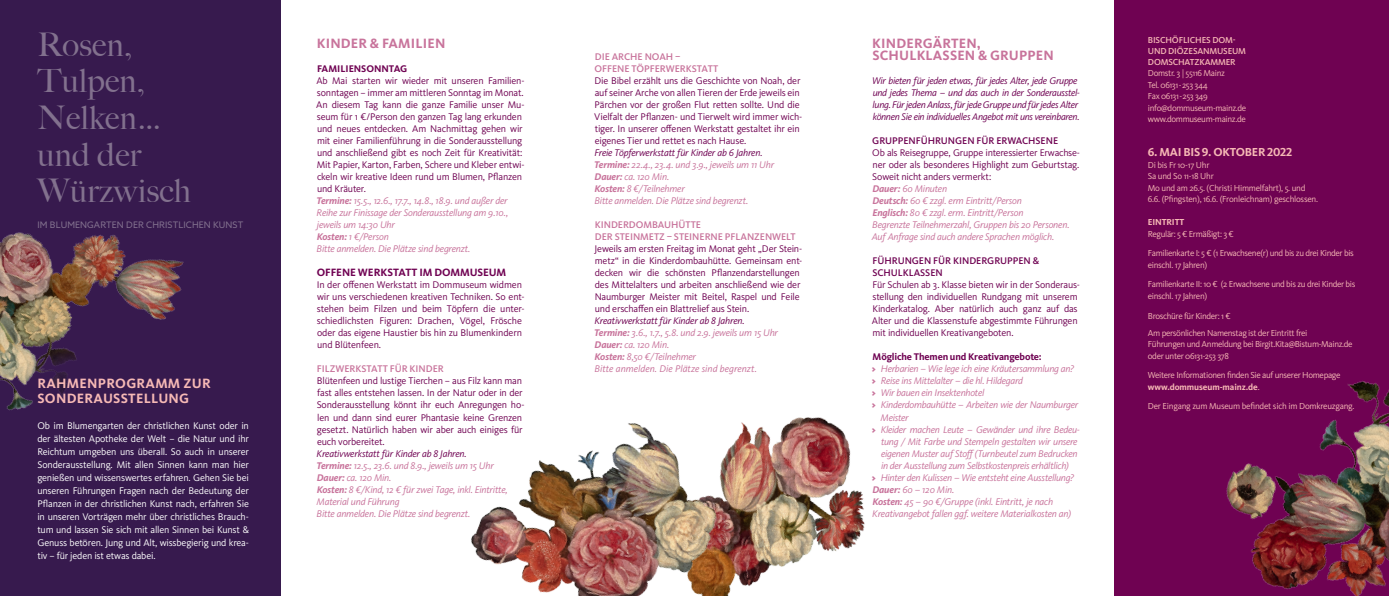
<style>
.page{position:relative;width:1389px;height:596px;background:#fff}
.page>*{position:absolute;margin:0;border:0;box-sizing:border-box;transform-origin:0 0}
.t1{font:500 32.6px/36.6px "Big Caslon";letter-spacing:.01em;color:#82718e}
.t2{font:700 14px/12px "Kievit OT";letter-spacing:.01em;color:#c8739b}
.t3{font:700 14px/15px "Kievit OT";letter-spacing:.02em;color:#f6b9b5}
.t4{font:700 12px "Kievit OT";letter-spacing:-.02em;color:#f6b9b5}
.t5{font:700 11px "Kievit OT";letter-spacing:-.005em;color:#6f0252}
.t6{font:10px/12px "Kievit OT";letter-spacing:-.02em;color:#6f0252}
.t7{font:italic 10px/12px "Kievit OT";letter-spacing:-.02em;color:#c8739b}
.t8{font:10px/13px "Kievit OT";letter-spacing:-.02em;color:#fff;text-align:justify}
.t9{font:italic 10px/12px "Kievit OT";letter-spacing:-.03em;color:#6f0252}
.t10{font:500 10px/12px "Kievit OT";letter-spacing:-.005em;color:#c8739b}
.t11{font:500 10px/12px "Kievit OT";letter-spacing:-.005em;color:#6f0252}
.t12{font:700 10px "Kievit OT";letter-spacing:-.015em;color:#6f0252}
.t13{font:9px/11.5px "Kievit OT";letter-spacing:-.04em;color:#f6b9b5}
.t14{font:500 9px/11px "Kievit OT";letter-spacing:-.02em;color:#f6b9b5}
.t15{font:9px "Azo Sans";letter-spacing:.01em;color:#82718e}
.t16{font:700 9px "Kievit OT";letter-spacing:-.02em;color:#f6b9b5}
.s1{font-weight:700;font-style:italic;color:#c8739b}
.s2{font-style:italic;color:#c8739b}
.s3{color:#6f0252}
.s4{font-weight:700}
.s5{font-style:normal;color:#6f0252}
.s6{font-weight:900;font-style:normal}
</style>
<div class="page">
<div style="left:1114px;top:0;width:275px;height:595px;background:#6f0252"></div>
<img style="left:1226px;top:381px;width:163px;height:214px">
<div style="left:0;top:0;width:281px;height:595px;background:#371a4e"></div>
<img style="left:0;top:232px;width:184px;height:179px">
<svg style="left:14px;top:324px;width:116px;height:87px"></svg>
<img style="left:774px;top:417px;width:91px;height:150px">
<img style="left:471px;top:422px;width:303px;height:173px">
<h1 class="t1" style="left:37px;top:24px;width:155px">Rosen,<br>Tulpen,<br>Nelken… und der<br>Würzwisch</h1>
<p class="t15" style="left:37px;top:218px;width:207px">IM BLUMENGARTEN DER CHRISTLICHEN KUNST</p>
<h2 class="t3" style="left:37px;top:375px;width:175px">RAHMENPROGRAMM ZUR<br>SONDERAUSSTELLUNG</h2>
<p class="t8" style="left:37px;top:419px;width:213px">Ob im Blumengarten der christlichen Kunst oder in der ältesten Apotheke der Welt – die Natur und ihr Reichtum umgeben uns überall. So auch in unserer Sonderausstellung. Mit allen Sinnen kann man hier genießen und wissenswertes erfahren. Gehen Sie bei unseren Führungen Fragen nach der Bedeutung der Pflanzen in der christlichen Kunst nach, erfahren Sie in unseren Vorträgen mehr über christliches Brauch&shy;tum und lassen Sie sich mit allen Sinnen bei Kunst &amp; Genuss betören. Jung und Alt, wissbegierig und krea&shy;tiv – für jeden ist etwas dabei.</p>
<h2 class="t2" style="left:317px;top:37px;width:130px">KINDER &amp; FAMILIEN</h2>
<p class="t12" style="left:317px;top:63px;width:92px">FAMILIENSONNTAG</p>
<p class="t6" style="left:316px;top:75px;width:210px">Ab Mai starten wir wieder mit unseren Familien&shy;sonntagen – immer am mittleren Sonntag im Monat.<br>An diesem Tag kann die ganze Familie unser Mu&shy;seum für 1 €/Person den ganzen Tag lang erkunden und neues entdecken. Am Nachmittag gehen wir mit einer Familienführung in die Sonderausstellung und anschließend gibt es noch Zeit für Kreativität:<br>Mit Papier, Karton, Farben, Schere und Kleber entwi&shy;ckeln wir kreative Ideen rund um Blumen, Pflanzen und Kräuter.<br><span class="s1">Termine:</span> <span class="s2">15.5., 12.6., 17.7., 14.8., 18.9. und außer der Reihe zur Finissage der Sonderausstellung am 9.10., jeweils um 14:30 Uhr<br></span><span class="s1">Kosten:</span> <span class="s2">1 €/Person<br>Bitte anmelden. Die Plätze sind begrenzt.</span></p>
<p class="t5" style="left:317px;top:266px;width:191px">OFFENE WERKSTATT IM DOMMUSEUM</p>
<p class="t6" style="left:317px;top:279px;width:209px">In der offenen Werkstatt im Dommuseum widmen wir uns verschiedenen kreativen Techniken. So ent&shy;stehen beim Filzen und beim Töpfern die unter&shy;schiedlichsten Figuren: Drachen, Vögel, Frösche oder das eigene Haustier bis hin zu Blumenkindern und Blütenfeen.</p>
<p class="t10" style="left:317px;top:363px;width:128px">FILZWERKSTATT FÜR KINDER</p>
<p class="t6" style="left:317px;top:375px;width:209px">Blütenfeen und lustige Tierchen – aus Filz kann man fast alles entstehen lassen. In der Natur oder in der Sonderausstellung könnt ihr euch Anregungen ho&shy;len und dann sind eurer Phantasie keine Grenzen gesetzt. Natürlich haben wir aber auch einiges für euch vorbereitet.</p>
<p class="t7" style="left:316px;top:447px;width:193px"><span class="s3">Kreativwerkstatt für Kinder ab 8 Jahren.<br></span><span class="s4">Termine:</span> 12.5., 23.6. und 8.9., jeweils um 15 Uhr <span class="s4">Dauer:</span> ca. 120 Min.<br><span class="s4">Kosten:</span> 8 €/Kind, 12 € für zwei Tage, inkl. Eintritte, Material und Führung<br>Bitte anmelden. Die Plätze sind begrenzt.</p>
<p class="t10" style="left:594px;top:51px;width:125px">DIE ARCHE NOAH –<br>OFFENE TÖPFERWERKSTATT</p>
<p class="t6" style="left:594px;top:75px;width:209px">Die Bibel erzählt uns die Geschichte von Noah, der auf seiner Arche von allen Tieren der Erde jeweils ein Pärchen vor der großen Flut retten sollte. Und die Vielfalt der Pflanzen- und Tierwelt wird immer wich&shy;tiger. In unserer offenen Werkstatt gestaltet ihr ein eigenes Tier und rettet es nach Hause.</p>
<p class="t7" style="left:594px;top:147px;width:182px"><span class="s3">Freie Töpferwerkstatt für Kinder ab 6 Jahren.<br></span><span class="s4">Termine:</span> 22.4., 23.4. und 3.9., jeweils um 11 Uhr <span class="s4">Dauer:</span> ca. 120 Min.<br><span class="s4">Kosten:</span> 8 €/Teilnehmer<br>Bitte anmelden. Die Plätze sind begrenzt.</p>
<p class="t10" style="left:595px;top:219px;width:203px">KINDERDOMBAUHÜTTE<br>DER STEINMETZ – STEINERNE PFLANZENWELT</p>
<p class="t6" style="left:595px;top:243px;width:209px">Jeweils am ersten Freitag im Monat geht „Der Stein&shy;metz“ in die Kinderdombauhütte. Gemeinsam ent&shy;decken wir die schönsten Pflanzendarstellungen des Mittelalters und arbeiten anschließend wie der Naumburger Meister mit Beitel, Raspel und Feile und erschaffen ein Blattrelief aus Stein.</p>
<p class="t7" style="left:594px;top:315px;width:185px"><span class="s3">Kreativwerkstatt für Kinder ab 8 Jahren.<br></span><span class="s4">Termine:</span> 3.6., 1.7., 5.8. und 2.9. jeweils um 15 Uhr <span class="s4">Dauer:</span> ca. 120 Min.<br><span class="s4">Kosten:</span> 8,50 €/Teilnehmer<br>Bitte anmelden. Die Plätze sind begrenzt.</p>
<h2 class="t2" style="left:872px;top:37px;width:183px">KINDERGÄRTEN,<br>SCHULKLASSEN &amp; GRUPPEN</h2>
<p class="t9" style="left:872px;top:75px;width:209px">Wir bieten für jeden etwas, für jedes Alter, jede Gruppe und jedes Thema – und das auch in der Sonderausstel&shy;lung. Für jeden Anlass, für jede Gruppe und für jedes Alter können Sie ein individuelles Angebot mit uns vereinbaren.</p>
<p class="t11" style="left:872px;top:135px;width:187px">GRUPPENFÜHRUNGEN FÜR ERWACHSENE</p>
<p class="t7" style="left:872px;top:147px;width:209px"><span class="s5">Ob als Reisegruppe, Gruppe interessierter Erwachse&shy;ner oder als besonderes Highlight zum Geburtstag.<br>Soweit nicht anders vermerkt:<br></span><span class="s4">Dauer:</span> 60 Minuten<br><span class="s4">Deutsch:</span> 60 € zzgl. erm Eintritt/Person<br><span class="s4">Englisch:</span> 80 € zzgl. erm. Eintritt/Person<br>Begrenzte Teilnehmerzahl, Gruppen bis 20 Personen.<br>Auf Anfrage sind auch andere Sprachen möglich.</p>
<p class="t11" style="left:872px;top:255px;width:168px">FÜHRUNGEN FÜR KINDERGRUPPEN &amp;<br>SCHULKLASSEN</p>
<p class="t6" style="left:872px;top:279px;width:210px">Für Schulen ab 3. Klasse bieten wir in der Sonderaus&shy;stellung den individuellen Rundgang mit unserem Kinderkatalog. Aber natürlich auch ganz auf das Alter und die Klassenstufe abgestimmte Führungen mit individuellen Kreativangeboten.</p>
<p class="t12" style="left:873px;top:351px;width:171px">Mögliche Themen und Kreativangebote:</p>
<p class="t7" style="left:872px;top:363px;width:204px"><span class="s6">&gt;</span> Herbarien – Wie lege ich eine Kräutersammlung an?</p>
<p class="t7" style="left:872px;top:375px;width:153px"><span class="s6">&gt;</span> Reise ins Mittelalter – die hl. Hildegard</p>
<p class="t7" style="left:872px;top:387px;width:114px"><span class="s6">&gt;</span> Wir bauen ein Insektenhotel</p>
<p class="t7" style="left:872px;top:399px;width:208px"><span class="s6">&gt;</span> Kinderdombauhütte – Arbeiten wie der Naumburger</p>
<p class="t7" style="left:881px;top:411px;width:30px">Meister</p>
<p class="t7" style="left:872px;top:423px;width:210px"><span class="s6">&gt;</span> Kleider machen Leute – Gewänder und ihre Bedeu-</p>
<p class="t7" style="left:881px;top:435px;width:198px">tung / Mit Farbe und Stempeln gestalten wir unsere</p>
<p class="t7" style="left:881px;top:447px;width:198px">eigenen Muster auf Stoff (Turnbeutel zum Bedrucken</p>
<p class="t7" style="left:881px;top:459px;width:189px">in der Ausstellung zum Selbstkostenpreis erhältlich)</p>
<p class="t7" style="left:872px;top:471px;width:204px"><span class="s6">&gt;</span> Hinter den Kulissen – Wie entsteht eine Ausstellung?</p>
<p class="t7" style="left:872px;top:483px;width:83px"><span class="s4">Dauer:</span> 60 – 120 Min.</p>
<p class="t7" style="left:872px;top:495px;width:182px"><span class="s4">Kosten:</span> 45 – 90 €/Gruppe (inkl. Eintritt, je nach</p>
<p class="t7" style="left:872px;top:507px;width:200px">Kreativangebot fallen ggf. weitere Materialkosten an)</p>
<p class="t14" style="left:1148px;top:34px;width:100px">BISCHÖFLICHES DOM-<br>UND DIÖZESANMUSEUM<br>DOMSCHATZKAMMER</p>
<p class="t13" style="left:1148px;top:67px;width:100px">Domstr. 3 | 55116 Mainz<br>Tel. 06131-253 344<br>Fax 06131-253 349 info@dommuseum-mainz.de www.dommuseum-mainz.de</p>
<p class="t4" style="left:1148px;top:145px;width:146px">6. MAI BIS 9. OKTOBER 2022</p>
<p class="t13" style="left:1148px;top:158px;width:172px">Di bis Fr 10-17 Uhr<br>Sa und So 11-18 Uhr<br>Mo und am 26.5. (Christi Himmelfahrt), 5. und 6.6. (Pfingsten), 16.6. (Fronleichnam) geschlossen.</p>
<p class="t16" style="left:1148px;top:216px;width:38px">EINTRITT</p>
<p class="t13" style="left:1148px;top:224px;width:208px;line-height:19.5px">Regulär: 5 € Ermäßigt: 3 €<br>Familienkarte I: 5 € (1 Erwachsene(r) und bis zu drei Kinder bis</p>
<p class="t13" style="left:1148px;top:255px;width:209px;line-height:19.5px">einschl. 17 Jahren)<br>Familienkarte II: 10 € (2 Erwachsene und bis zu drei Kinder bis</p>
<p class="t13" style="left:1148px;top:290px;width:61px">einschl. 17 Jahren)</p>
<p class="t13" style="left:1148px;top:308px;width:161px;line-height:16.5px">Broschüre für Kinder: 1 €<br>Am persönlichen Namenstag ist der Eintritt frei</p>
<p class="t13" style="left:1148px;top:338px;width:206px">Führungen und Anmeldung bei Birgit.Kita@Bistum-Mainz.de oder unter 06131-253 378</p>
<p class="t13" style="left:1148px;top:369px;width:194px">Weitere Informationen finden Sie auf unserer Homepage <span class="s4">www.dommuseum-mainz.de</span>.</p>
<p class="t13" style="left:1148px;top:400px;width:208px">Der Eingang zum Museum befindet sich im Domkreuzgang.</p>
</div>
